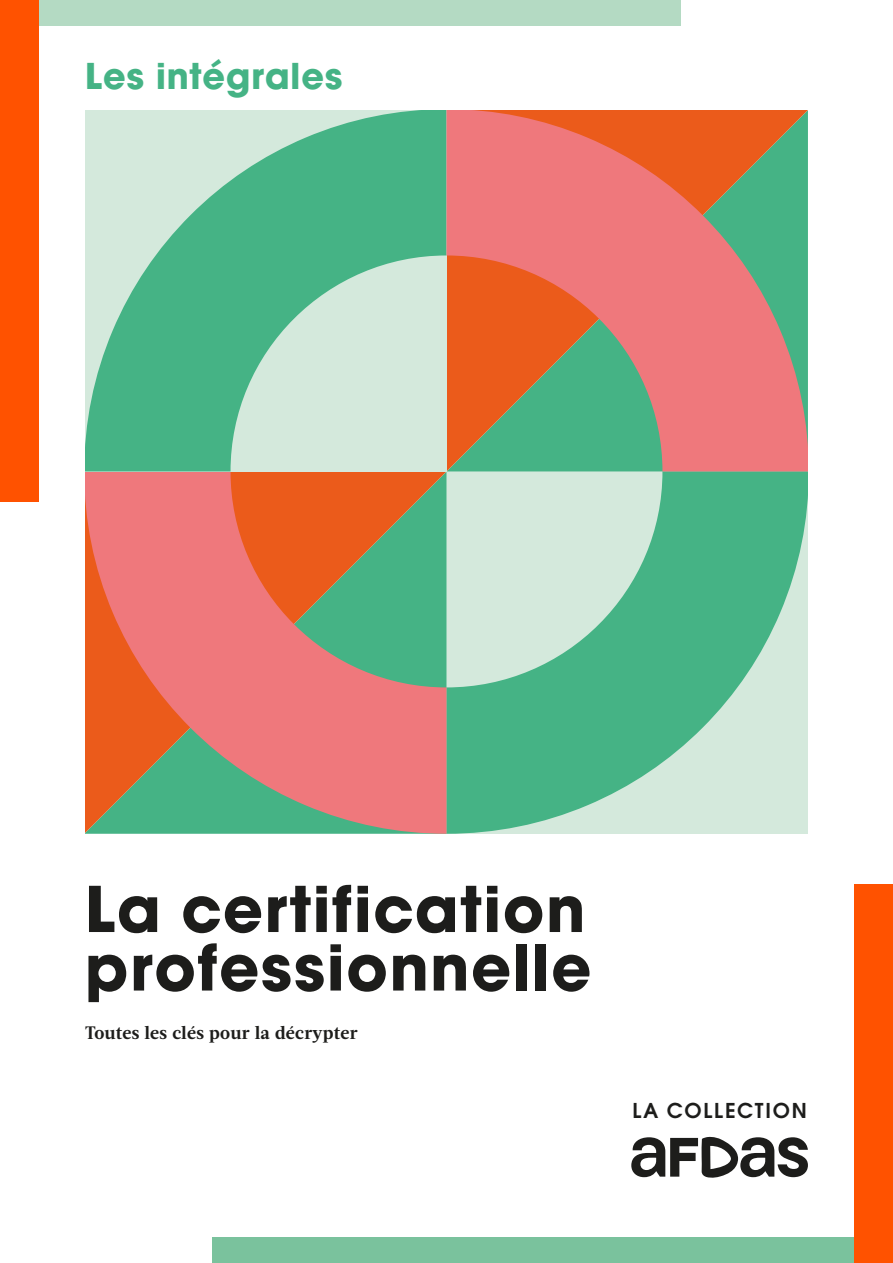
<style>
.page{position:relative;width:893px;height:1263px;background:#fff}
.page>*{position:absolute;margin:0;border:0;box-sizing:border-box;transform-origin:0 0}
.t1{font:700 69px/58.5px "Avalon";letter-spacing:.025em;color:#1d1d1b}
.t2{font:700 39px "Avalon";letter-spacing:.025em;color:#45b385}
.t3{font:600 22.5px "Avalon";letter-spacing:.075em;color:#1d1d1b}
.t4{font:700 18px "Acta";letter-spacing:.015em;color:#1d1d1b}
</style>
<div class="page">
<div style="left:0;top:0;width:680px;height:26px;background:#b4dac3"></div>
<div style="left:0;top:0;width:38px;height:502px;background:#ff5200"></div>
<div style="left:213px;top:1237px;width:680px;height:26px;background:#7ac29d"></div>
<div style="left:855px;top:884px;width:38px;height:379px;background:#ff5200"></div>
<svg style="left:446px;top:471px;width:362px;height:362px;background:#8bcdaf"></svg>
<svg style="left:85px;top:471px;width:361px;height:362px;background:#c57f66"></svg>
<svg style="left:85px;top:111px;width:361px;height:360px;background:#8bcdaf"></svg>
<svg style="left:446px;top:111px;width:362px;height:360px;background:#c47f67"></svg>
<svg style="left:631px;top:1136px;width:177px;height:42px"></svg>
<p class="t2" style="left:85px;top:52px;width:259px">Les intégrales</p>
<p class="t1" style="left:85px;top:879px;width:508px">La certification professionnelle</p>
<p class="t4" style="left:85px;top:1022px;width:274px">Toutes les clés pour la décrypter</p>
<p class="t3" style="left:632px;top:1098px;width:176px">LA COLLECTION</p>
</div>
